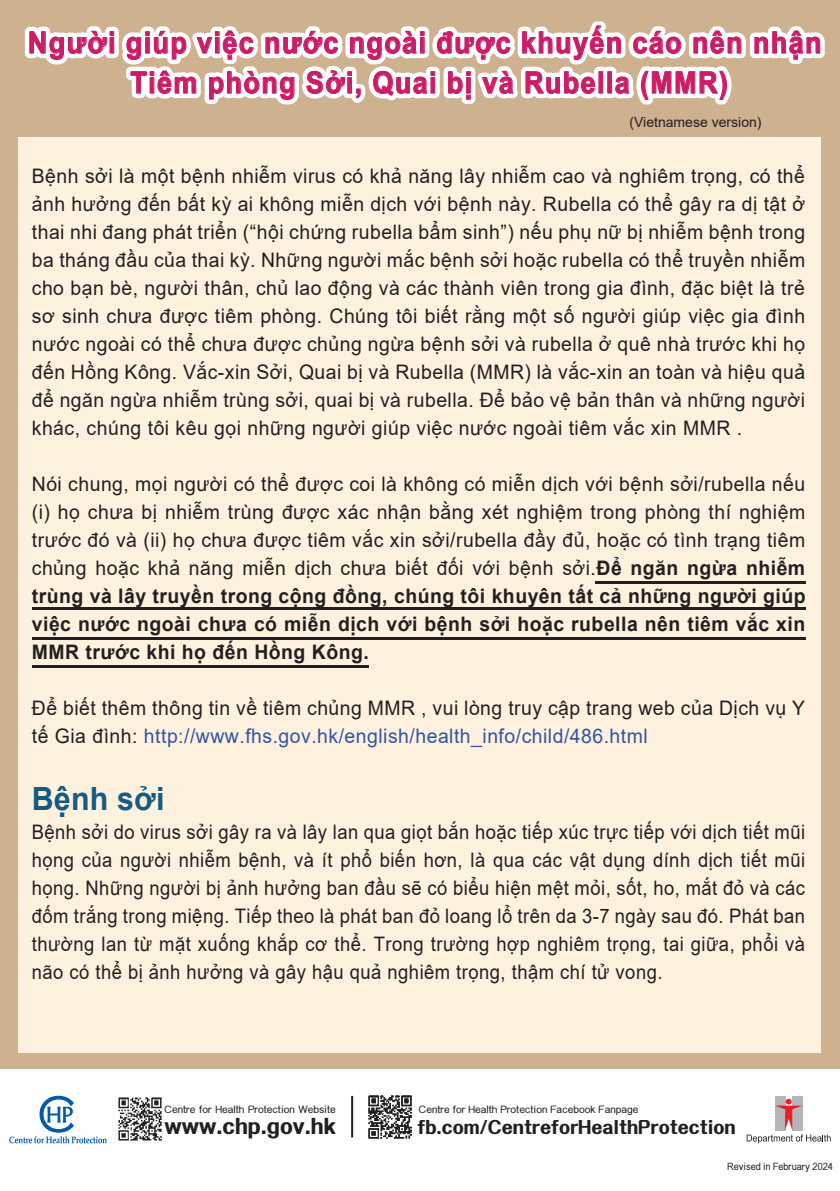
<style>
.page{position:relative;width:840px;height:1191px;background:#fff}
.page>*{position:absolute;margin:0;border:0;box-sizing:border-box;transform-origin:0 0}
.t1{font:700 32px "Arial";letter-spacing:.005em;color:#145c82;scale:.95 1}
.t2{font:700 30px/40px "Arial";letter-spacing:.05em;color:#cd1b66;text-align:center;scale:.9 1}
.t3{font:800 22px "M Elle HK";color:#231f20}
.t4{font:20px/28px "Arial";letter-spacing:.025em;color:#231f20;text-align:justify}
.t5{font:20px/28px "Arial";letter-spacing:.025em;color:#231f20;text-align:justify;scale:.92 1}
.t6{font:800 19.2px "M Elle HK";color:#231f20}
.t7{font:14px "Arial";color:#231f20}
.t8{font:500 10.4px "M Elle HK";color:#231f20}
.t9{font:500 10.2px "M Elle HK";color:#231f20;scale:.9 1}
.s1{font-weight:700}
.s2{color:#3353a4}
</style>
<div class="page">
<div style="left:0;top:0;width:839px;height:1191px;background:#ceb18e"></div>
<div style="left:0;top:1069px;width:839px;height:122px;background:#fff"></div>
<div style="left:19px;top:138px;width:801px;height:915px;background:#fef2df"></div>
<svg style="left:24px;top:21px;width:801px;height:84px"></svg>
<hr style="left:32px;top:638px;width:772px;height:2px;background:#231f20">
<hr style="left:32px;top:666px;width:336px;height:2px;background:#231f20">
<hr style="left:594px;top:581px;width:210px;height:2px;background:#231f20">
<hr style="left:32px;top:607px;width:772px;height:2px;background:#231f20">
<img style="left:118px;top:1097px;width:44px;height:44px">
<img style="left:368px;top:1095px;width:44px;height:44px">
<hr style="left:351px;top:1095px;width:2px;height:42px;background:#231f20">
<svg style="left:9px;top:1095px;width:98px;height:48px"></svg>
<div style="left:791px;top:1095px;width:11px;height:35px;background:#b4b5b8"></div>
<div style="left:774px;top:1095px;width:10px;height:35px;background:#b4b5b8"></div>
<svg style="left:746px;top:1098px;width:84px;height:45px"></svg>
<h2 class="t2" style="left:28px;top:23px;width:883px">Người giúp việc nước ngoài được khuyến cáo nên nhận<br>Tiêm phòng Sởi, Quai bị và Rubella (MMR)</h2>
<p class="t7" style="left:629px;top:112px;width:134px">(Vietnamese version)</p>
<p class="t4" style="left:32px;top:161px;width:774px">Bệnh sởi là một bệnh nhiễm virus có khả năng lây nhiễm cao và nghiêm trọng, có thể ảnh hưởng đến bất kỳ ai không miễn dịch với bệnh này. Rubella có thể gây ra dị tật ở thai nhi đang phát triển (“hội chứng rubella bẩm sinh”) nếu phụ nữ bị nhiễm bệnh trong ba tháng đầu của thai kỳ. Những người mắc bệnh sởi hoặc rubella có thể truyền nhiễm cho bạn bè, người thân, chủ lao động và các thành viên trong gia đình, đặc biệt là trẻ sơ sinh chưa được tiêm phòng. Chúng tôi biết rằng một số người giúp việc gia đình nước ngoài có thể chưa được chủng ngừa bệnh sởi và rubella ở quê nhà trước khi họ đến Hồng Kông. Vắc-xin Sởi, Quai bị và Rubella (MMR) là vắc-xin an toàn và hiệu quả để ngăn ngừa nhiễm trùng sởi, quai bị và rubella. Để bảo vệ bản thân và những người khác, chúng tôi kêu gọi những người giúp việc nước ngoài tiêm vắc xin MMR .</p>
<p class="t4" style="left:32px;top:469px;width:774px">Nói chung, mọi người có thể được coi là không có miễn dịch với bệnh sởi/rubella nếu (i) họ chưa bị nhiễm trùng được xác nhận bằng xét nghiệm trong phòng thí nghiệm trước đó và (ii) họ chưa được tiêm vắc xin sởi/rubella đầy đủ, hoặc có tình trạng tiêm chủng hoặc khả năng miễn dịch chưa biết đối với bệnh sởi.<span class="s1">Để ngăn ngừa nhiễm trùng và lây truyền trong cộng đồng, chúng tôi khuyên tất cả những người giúp việc nước ngoài chưa có miễn dịch với bệnh sởi hoặc rubella nên tiêm vắc xin MMR trước khi họ đến Hồng Kông.</span></p>
<p class="t4" style="left:32px;top:693px;width:774px">Để biết thêm thông tin về tiêm chủng MMR , vui lòng truy cập trang web của Dịch vụ Y tế Gia đình: <span class="s2">http://www.fhs.gov.hk/english/health_info/child/486.html</span></p>
<h1 class="t1" style="left:32px;top:776px;width:141px">Bệnh sởi</h1>
<p class="t5" style="left:32px;top:818px;width:841px">Bệnh sởi do virus sởi gây ra và lây lan qua giọt bắn hoặc tiếp xúc trực tiếp với dịch tiết mũi họng của người nhiễm bệnh, và ít phổ biến hơn, là qua các vật dụng dính dịch tiết mũi họng. Những người bị ảnh hưởng ban đầu sẽ có biểu hiện mệt mỏi, sốt, ho, mắt đỏ và các đốm trắng trong miệng. Tiếp theo là phát ban đỏ loang lổ trên da 3-7 ngày sau đó. Phát ban thường lan từ mặt xuống khắp cơ thể. Trong trường hợp nghiêm trọng, tai giữa, phổi và não có thể bị ảnh hưởng và gây hậu quả nghiêm trọng, thậm chí tử vong.</p>
<p class="t8" style="left:164px;top:1104px;width:173px">Centre for Health Protection Website</p>
<p class="t3" style="left:164px;top:1115px;width:173px">www.chp.gov.hk</p>
<p class="t8" style="left:418px;top:1104px;width:221px">Centre for Health Protection Facebook Fanpage</p>
<p class="t6" style="left:417px;top:1117px;width:319px">fb.com/CentreforHealthProtection</p>
<p class="t9" style="left:727px;top:1161px;width:118px">Revised in February 2024</p>
</div>
